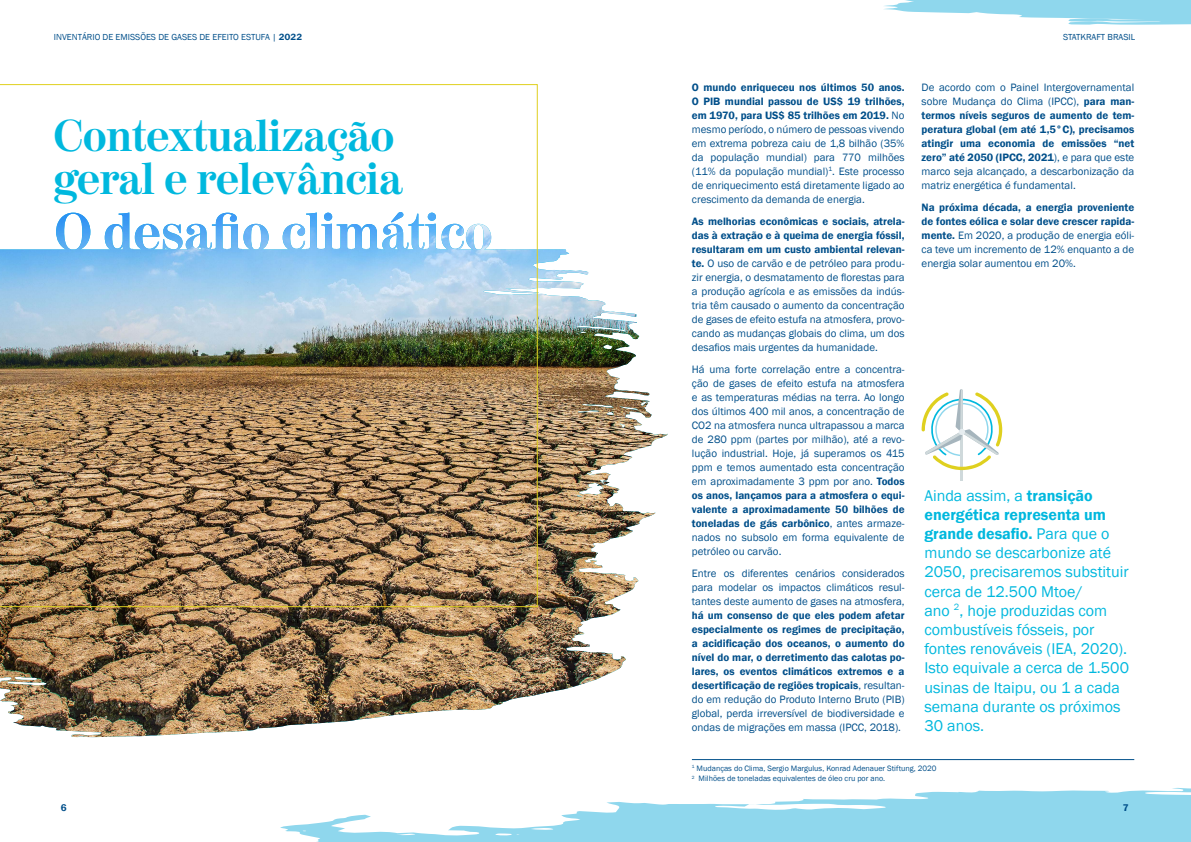
<style>
.page{position:relative;width:1191px;height:842px;background:#fff}
.page>*{position:absolute;margin:0;border:0;box-sizing:border-box;transform-origin:0 0}
.Titulo_Inventario{font:700 44.1px/43px "Moderno FB";color:#00b8de}
.t1{font:16px/19.2px "Franklin Gothic";color:#00b8de}
.Texto_Inventário{font:11px/14px "Franklin Gothic";color:#004f8a;text-align:justify}
.t2{font:600 10px "Franklin Gothic";color:#004f8a}
.t3{font:9px "Franklin Gothic";color:#004f8a}
.Nota_de_Rodape_Inventario{font:8px "Franklin Gothic";color:#004f8a}
.s1{font-family:"Franklin Gothic ATF";font-weight:700}
.s2{font-weight:600}
</style>
<div class="page">
<img style="left:0;top:249px;width:668px;height:488px">
<img style="left:0;top:607px;width:403px;height:93px">
<img style="left:0;top:84px;width:538px;height:523px">
<hr style="left:960px;top:430px;width:3px;height:50px;background:#cfd9db">
<svg style="left:921px;top:389px;width:81px;height:81px"></svg>
<div style="left:958px;top:429px;width:7px;height:6px;background:#e6edf0;border-radius:50%"></div>
<svg style="left:280px;top:787px;width:911px;height:55px;fill:#8fd7ed"></svg>
<svg style="left:884px;top:0;width:307px;height:25px"></svg>
<hr style="left:692px;top:759px;width:442px;height:1px;background:#004f8a">
<p class="t3" style="left:54px;top:31px;width:250px">INVENTÁRIO DE EMISSÕES DE GASES DE EFEITO ESTUFA | <span class="s1">2022</span></p>
<p class="t3" style="left:1063px;top:31px;width:74px">STATKRAFT BRASIL</p>
<p class="Titulo_Inventario" style="left:54px;top:116px;width:350px">Contextualização geral e relevância</p>
<p class="t2" style="left:61px;top:801px;width:7px">6</p>
<p class="Texto_Inventário" style="left:692px;top:80px;width:214px"><span class="s2">O mundo enriqueceu nos últimos 50 anos.<br>O PIB mundial passou de US$ 19 trilhões, em 1970, para US$ 85 trilhões em 2019.</span> No mesmo período, o número de pessoas vivendo em extrema pobreza caiu de 1,8 bilhão (35% da população mundial) para 770 milhões (11% da população mundial)<sup>1</sup>. Este processo de enriquecimento está diretamente ligado ao crescimento da demanda de energia.</p>
<p class="Texto_Inventário" style="left:692px;top:214px;width:214px"><span class="s2">As melhorias econômicas e sociais, atrela&shy;das à extração e à queima de energia fóssil, resultaram em um custo ambiental relevan&shy;te.</span> O uso de carvão e de petróleo para produ&shy;zir energia, o desmatamento de florestas para a produção agrícola e as emissões da indús&shy;tria têm causado o aumento da concentração de gases de efeito estufa na atmosfera, provo&shy;cando as mudanças globais do clima, um dos desafios mais urgentes da humanidade.</p>
<p class="Texto_Inventário" style="left:692px;top:362px;width:214px">Há uma forte correlação entre a concentra&shy;ção de gases de efeito estufa na atmosfera e as temperaturas médias na terra. Ao longo dos últimos 400 mil anos, a concentração de CO2 na atmosfera nunca ultrapassou a marca de 280 ppm (partes por milhão), até a revo&shy;lução industrial. Hoje, já superamos os 415 ppm e temos aumentado esta concentração em aproximadamente 3 ppm por ano. <span class="s2">Todos os anos, lançamos para a atmosfera o equi&shy;valente a aproximadamente 50 bilhões de toneladas de gás carbônico</span>, antes armaze&shy;nados no subsolo em forma equivalente de petróleo ou carvão.</p>
<p class="Texto_Inventário" style="left:692px;top:566px;width:214px">Entre os diferentes cenários considerados para modelar os impactos climáticos resul&shy;tantes deste aumento de gases na atmosfera, <span class="s2">há um consenso de que eles podem afetar especialmente os regimes de precipitação, a acidificação dos oceanos, o aumento do nível do mar, o derretimento das calotas po&shy;lares, os eventos climáticos extremos e a desertificação de regiões tropicais</span>, resultan&shy;do em redução do Produto Interno Bruto (PIB) global, perda irreversível de biodiversidade e ondas de migrações em massa (IPCC, 2018).</p>
<p class="Texto_Inventário" style="left:921px;top:80px;width:214px">De acordo com o Painel Intergovernamental sobre Mudança do Clima (IPCC), <span class="s2">para man&shy;termos níveis seguros de aumento de tem&shy;peratura global (em até 1,5°C), precisamos atingir uma economia de emissões “net zero” até 2050 (IPCC, 2021</span>), e para que este marco seja alcançado, a descarbonização da matriz energética é fundamental.</p>
<p class="Texto_Inventário" style="left:921px;top:200px;width:214px"><span class="s2">Na próxima década, a energia proveniente de fontes eólica e solar deve crescer rapida&shy;mente.</span> Em 2020, a produção de energia eóli&shy;ca teve um incremento de 12% enquanto a de energia solar aumentou em 20%.</p>
<p class="t1" style="left:924px;top:486px;width:206px">Ainda assim, a <span class="s2">transição energética representa um grande desafio.</span> Para que o mundo se descarbonize até<br>2050, precisaremos substituir cerca de 12.500 Mtoe/<br>ano <sup>2</sup>, hoje produzidas com combustíveis fósseis, por fontes renováveis (IEA, 2020).<br>Isto equivale a cerca de 1.500 usinas de Itaipu, ou 1 a cada semana durante os próximos<br>30 anos.</p>
<p class="Nota_de_Rodape_Inventario" style="left:692px;top:763px;width:246px"><sup>1</sup> Mudanças do Clima, Sergio Margulus, Konrad Adenauer Stiftung, 2020</p>
<p class="Nota_de_Rodape_Inventario" style="left:692px;top:774px;width:195px"><sup>2</sup> Milhões de toneladas equivalentes de óleo cru por ano.</p>
<p class="t2" style="left:1122px;top:801px;width:7px">7</p>
</div>
